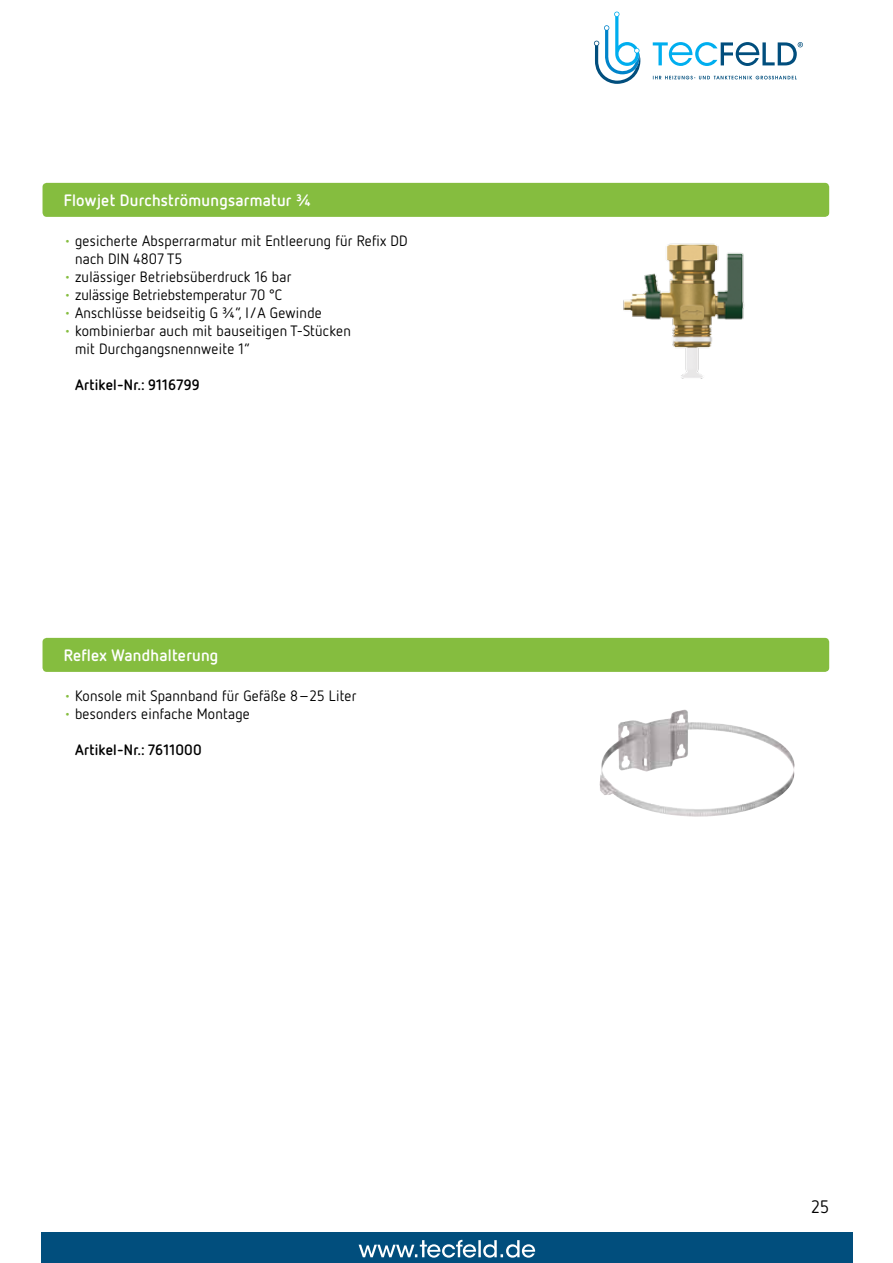
<style>
.page{position:relative;width:893px;height:1263px;background:#fff}
.page>*{position:absolute;margin:0;border:0;box-sizing:border-box;transform-origin:0 0}
.t1{font:18px "Netto OT";color:#000}
.t2{font:700 16.5px "Netto OT";letter-spacing:.015em;color:#fff}
.t3{font:15px/18px "Netto OT";letter-spacing:.015em;color:#000}
.t4{font:700 15px "Netto OT";letter-spacing:.015em;color:#000}
.s1{color:#85bd3f}
</style>
<div class="page">
<div style="left:43px;top:638px;width:786px;height:34px;background:#85bd3f;border-radius:4px"></div>
<div style="left:43px;top:183px;width:786px;height:34px;background:#85bd3f;border-radius:4px"></div>
<img style="left:620px;top:216px;width:142px;height:163px">
<img style="left:600px;top:711px;width:78px;height:84px">
<svg style="left:653px;top:76px;width:144px;height:3px"></svg>
<svg style="left:653px;top:42px;width:150px;height:24px"></svg>
<svg style="left:594px;top:12px;width:46px;height:72px"></svg>
<div style="left:41px;top:1232px;width:811px;height:31px;background:#014e7d"></div>
<svg style="left:359px;top:1240px;width:176px;height:18px"></svg>
<p class="t2" style="left:64px;top:189px;width:249px">Flowjet Durchströmungsarmatur ¾</p>
<p class="t3" style="left:75px;top:231px;width:334px;text-indent:-11px"><span class="s1">•</span> gesicherte Absperrarmatur mit Entleerung für Refix DD nach DIN 4807 T5</p>
<p class="t3" style="left:64px;top:267px;width:229px"><span class="s1">•</span> zulässiger Betriebsüberdruck 16 bar</p>
<p class="t3" style="left:64px;top:285px;width:220px"><span class="s1">•</span> zulässige Betriebstemperatur 70 °C</p>
<p class="t3" style="left:64px;top:303px;width:260px"><span class="s1">•</span> Anschlüsse beidseitig G ¾“, I/A Gewinde</p>
<p class="t3" style="left:75px;top:321px;width:277px;text-indent:-11px"><span class="s1">•</span> kombinierbar auch mit bauseitigen T-Stücken mit Durchgangsnennweite 1“</p>
<p class="t4" style="left:75px;top:375px;width:126px">Artikel-Nr.: 9116799</p>
<p class="t2" style="left:64px;top:644px;width:156px">Reflex Wandhalterung</p>
<p class="t3" style="left:64px;top:686px;width:294px"><span class="s1">•</span> Konsole mit Spannband für Gefäße 8–25 Liter</p>
<p class="t3" style="left:64px;top:704px;width:188px"><span class="s1">•</span> besonders einfache Montage</p>
<p class="t4" style="left:75px;top:740px;width:128px">Artikel-Nr.: 7611000</p>
<p class="t1" style="left:812px;top:1195px;width:19px">25</p>
</div>
